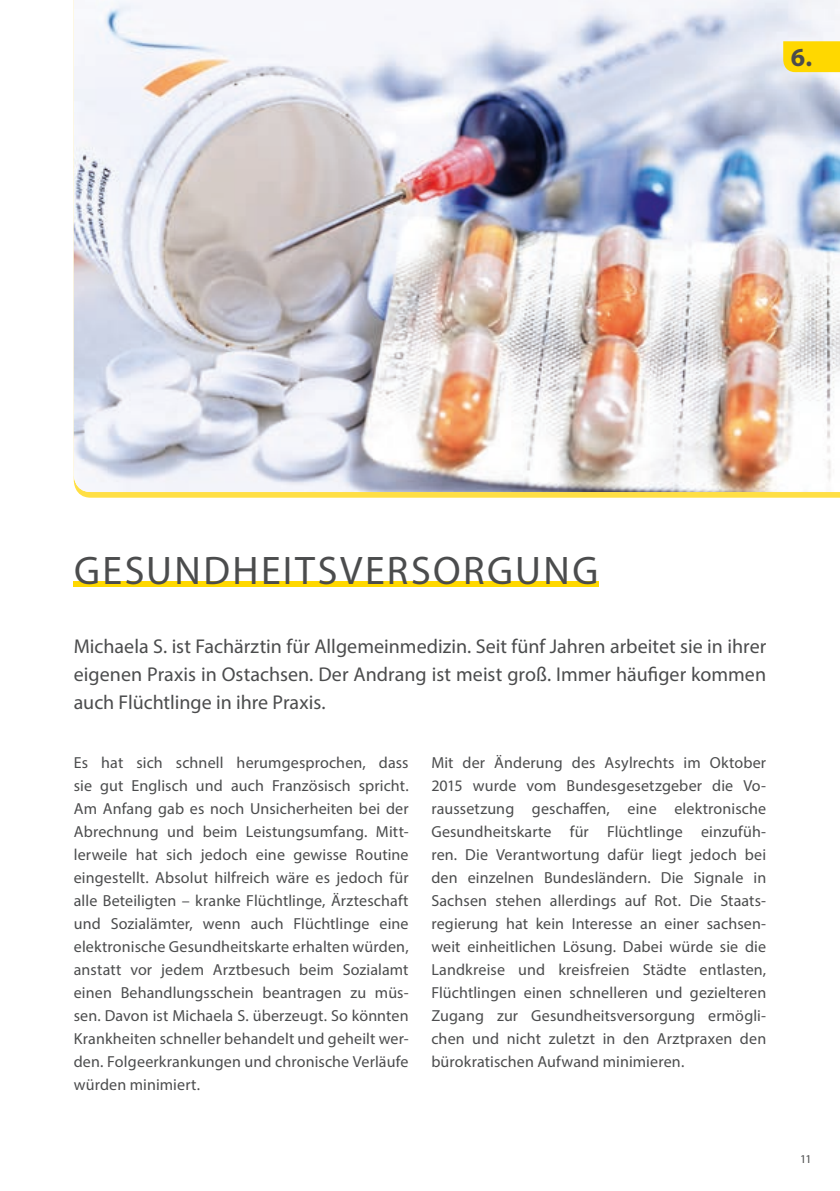
<style>
.page{position:relative;width:840px;height:1191px;background:#fff}
.page>*{position:absolute;margin:0;border:0;box-sizing:border-box;transform-origin:0 0}
.Headline{font:40px "Myriad Pro";letter-spacing:.06em;color:#4b4c4d}
.Kapitel{font:700 26px "Myriad Pro";color:#4b4c4d}
.Einleitung_Themen{font:20px/28px "Myriad Pro";color:#4b4c4d;text-align:justify}
.Fließtext_o_E{font:16px/23px "Myriad Pro";letter-spacing:.01em;color:#4b4c4d;text-align:justify}
.t1{font:12px "Myriad Pro";color:#4b4c4d}
</style>
<div class="page">
<img style="left:74px;top:0;width:765px;height:492px">
<svg style="left:782px;top:41px;width:57px;height:31px;background:#fdd80b"></svg>
<div style="left:74px;top:581px;width:524px;height:6px;background:#ffd800"></div>
<p class="Kapitel" style="left:790px;top:41px;width:23px">6.</p>
<p class="Headline" style="left:74px;top:546px;width:525px">GESUNDHEITSVERSORGUNG</p>
<p class="Einleitung_Themen" style="left:74px;top:632px;width:693px">Michaela S. ist Fachärztin für Allgemeinmedizin. Seit fünf Jahren arbeitet sie in ihrer eigenen Praxis in Ostachsen. Der Andrang ist meist groß. Immer häufiger kommen auch Flüchtlinge in ihre Praxis.</p>
<p class="Fließtext_o_E" style="left:74px;top:751px;width:336px">Es hat sich schnell herumgesprochen, dass sie gut Englisch und auch Französisch spricht.<br>Am Anfang gab es noch Unsicherheiten bei der Abrechnung und beim Leistungsumfang. Mitt&shy;lerweile hat sich jedoch eine gewisse Routine eingestellt. Absolut hilfreich wäre es jedoch für alle Beteiligten – kranke Flüchtlinge, Ärzteschaft und Sozialämter, wenn auch Flüchtlinge eine elektronische Gesundheitskarte erhalten würden, anstatt vor jedem Arztbesuch beim Sozialamt einen Behandlungsschein beantragen zu müs&shy;sen. Davon ist Michaela S. überzeugt. So könnten Krankheiten schneller behandelt und geheilt wer&shy;den. Folgeerkrankungen und chronische Verläufe würden minimiert.</p>
<p class="Fließtext_o_E" style="left:431px;top:751px;width:336px">Mit der Änderung des Asylrechts im Oktober 2015 wurde vom Bundesgesetzgeber die Vo&shy;raussetzung geschaffen, eine elektronische Gesundheitskarte für Flüchtlinge einzufüh&shy;ren. Die Verantwortung dafür liegt jedoch bei den einzelnen Bundesländern. Die Signale in Sachsen stehen allerdings auf Rot. Die Staats&shy;regierung hat kein Interesse an einer sachsen&shy;weit einheitlichen Lösung. Dabei würde sie die Landkreise und kreisfreien Städte entlasten, Flüchtlingen einen schnelleren und gezielteren Zugang zur Gesundheitsversorgung ermögli&shy;chen und nicht zuletzt in den Arztpraxen den bürokratischen Aufwand minimieren.</p>
<p class="t1" style="left:799px;top:1151px;width:13px">11</p>
</div>
